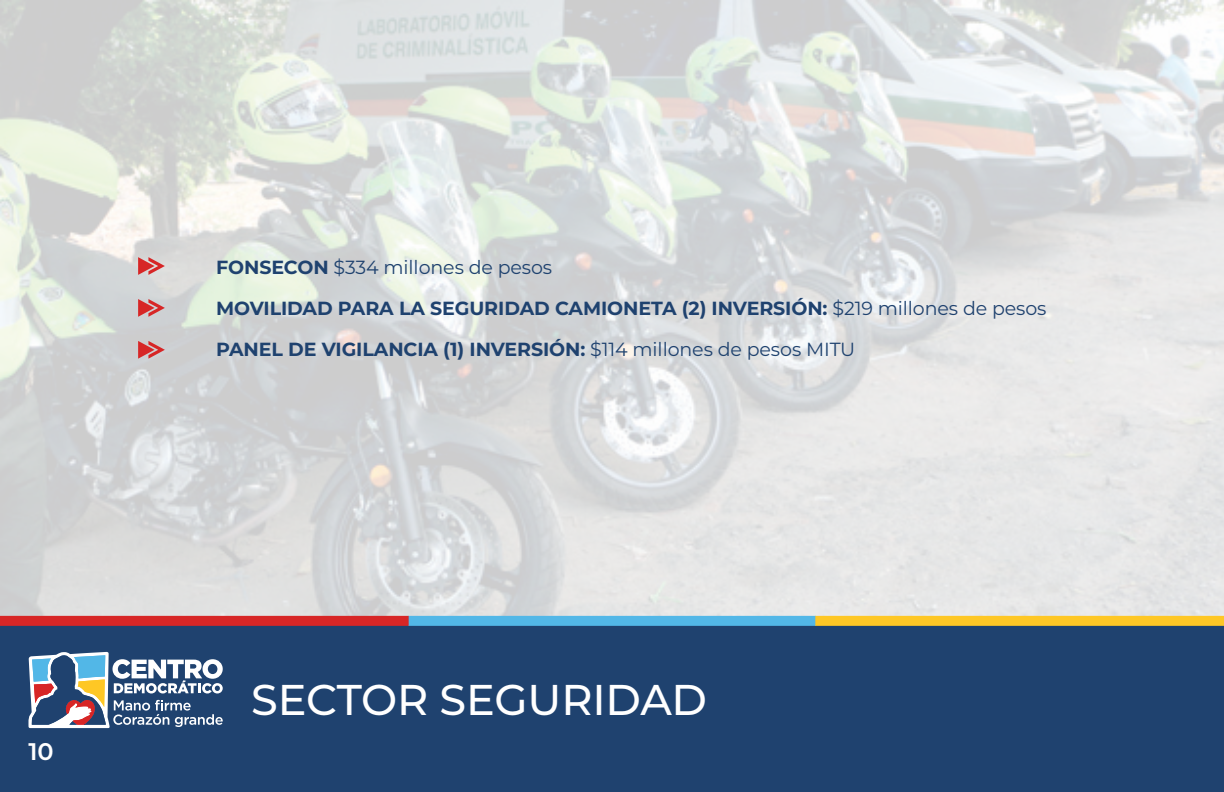
<style>
.page{position:relative;width:1224px;height:792px;background:#fff}
.page>*{position:absolute;margin:0;border:0;box-sizing:border-box;transform-origin:0 0}
.t1{font:500 43px "Montserrat";letter-spacing:-.005em;color:#fff}
.t2{font:600 24px "Montserrat Alternates";color:#fff}
.t3{font:700 19px/41px "Montserrat";letter-spacing:-.005em;color:#1f426f}
.s1{font-weight:400}
</style>
<div class="page">
<img style="left:0;top:0;width:1224px;height:616px">
<div style="left:0;top:621px;width:1224px;height:171px;background:#1f426f"></div>
<div style="left:408px;top:616px;width:408px;height:10px;background:#52b7e7"></div>
<svg style="left:28px;top:652px;width:195px;height:76px"></svg>
<div style="left:0;top:616px;width:409px;height:10px;background:#d72626"></div>
<div style="left:815px;top:616px;width:409px;height:10px;background:#fec725"></div>
<svg style="left:138px;top:257px;width:27px;height:18px"></svg>
<svg style="left:138px;top:299px;width:27px;height:18px"></svg>
<svg style="left:138px;top:341px;width:27px;height:18px"></svg>
<p class="t2" style="left:28px;top:734px;width:27px">10</p>
<p class="t3" style="left:216px;top:246px;width:832px">FONSECON <span class="s1">$334 millones de pesos<br></span>MOVILIDAD PARA LA SEGURIDAD CAMIONETA (2) INVERSIÓN: <span class="s1">$219 millones de pesos<br></span>PANEL DE VIGILANCIA (1) INVERSIÓN: <span class="s1">$114 millones de pesos MITU</span></p>
<h1 class="t1" style="left:251px;top:670px;width:457px">SECTOR SEGURIDAD</h1>
</div>
